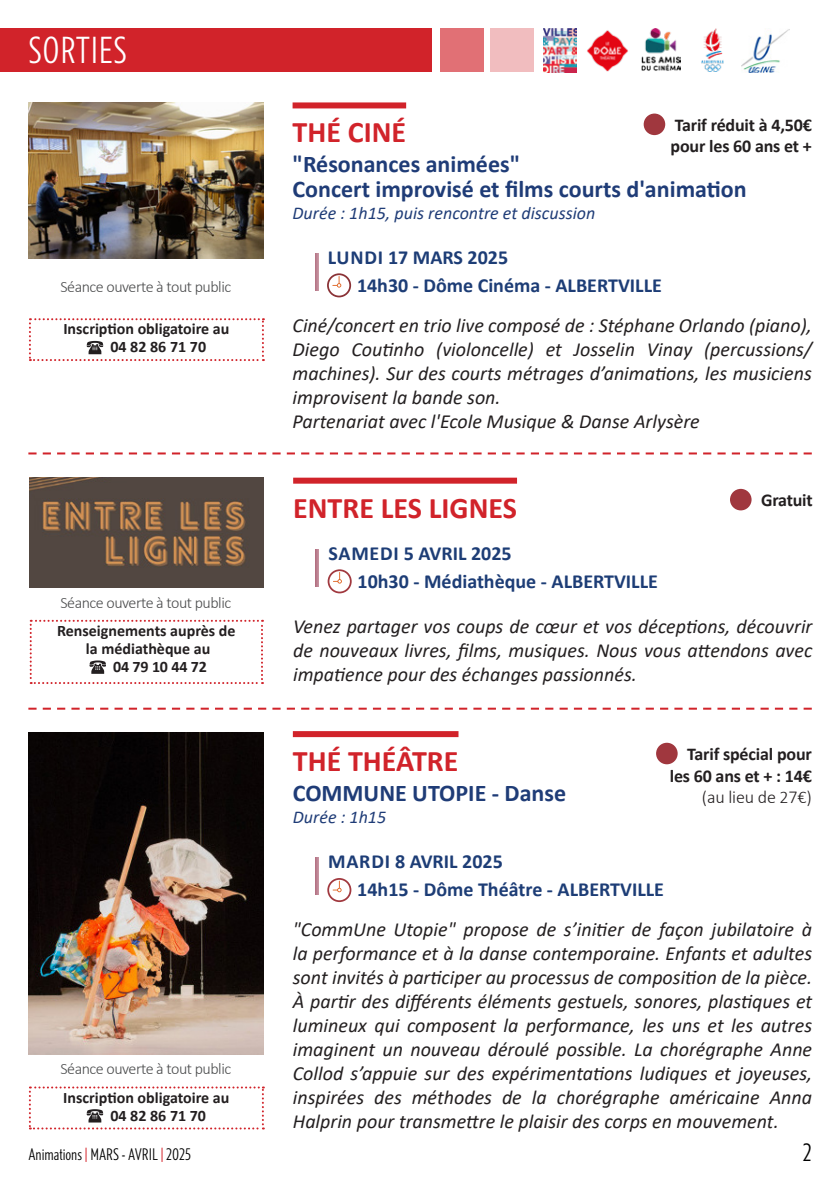
<style>
.page{position:relative;width:840px;height:1191px;background:#fff}
.page>*{position:absolute;margin:0;border:0;box-sizing:border-box;transform-origin:0 0}
.t1{font:300 36px "Kranto Cond";letter-spacing:.02em;color:#fff}
.Titre_principal{font:700 30px "Calibri";color:#d1232a}
.Titre_principal-2{font:700 24px "Calibri";color:#1f3c77}
.t2{font:300 24px "Kranto Cond";color:#000}
.titre_secondaire{font:italic 20px/24px "Calibri";color:#231f20;text-align:justify}
.titre_secondaire-2{font:700 20px "Calibri";color:#1d3d76}
.t3{font:700 18px/21.6px "Calibri";letter-spacing:-.01em;color:#231f20}
.Titre_principal-3{font:italic 18px "Calibri";color:#1f3c77}
.t4{font:300 18px "Calibri";letter-spacing:-.01em;color:#231f20}
.Inscription{font:700 16px "Calibri";color:#231f20}
.t5{font:300 16px "Calibri";letter-spacing:-.03em;color:#4b4c4d}
.t6{font:300 16px "Kranto Cond";color:#000}
.s1{color:#d5232b}
</style>
<div class="page">
<div style="left:0;top:28px;width:432px;height:44px;background:#d1232a"></div>
<div style="left:489px;top:28px;width:44px;height:44px;background:#f1bdbf"></div>
<div style="left:439px;top:28px;width:44px;height:44px;background:#e17075"></div>
<svg style="left:28px;top:452px;width:783px;height:2px"></svg>
<svg style="left:28px;top:707px;width:783px;height:2px"></svg>
<img style="left:543px;top:28px;width:33px;height:44px">
<img style="left:587px;top:30px;width:41px;height:42px">
<img style="left:641px;top:28px;width:39px;height:43px">
<img style="left:701px;top:28px;width:22px;height:44px">
<img style="left:741px;top:29px;width:48px;height:43px">
<div style="left:292px;top:102px;width:114px;height:6px;background:#d1232a"></div>
<hr style="left:315px;top:253px;width:3px;height:38px;background:#841734">
<svg style="left:327px;top:273px;width:24px;height:24px"></svg>
<div style="left:643px;top:114px;width:22px;height:21px;background:#a0373e;border-radius:50%"></div>
<svg style="left:29px;top:318px;width:235px;height:43px"></svg>
<div style="left:293px;top:477px;width:223px;height:6px;background:#d1232a"></div>
<hr style="left:316px;top:549px;width:3px;height:37px;background:#841734">
<svg style="left:327px;top:569px;width:24px;height:24px"></svg>
<svg style="left:30px;top:620px;width:233px;height:64px"></svg>
<img style="left:29px;top:477px;width:234px;height:110px">
<div style="left:729px;top:489px;width:22px;height:21px;background:#a0373e;border-radius:50%"></div>
<div style="left:293px;top:731px;width:165px;height:6px;background:#d1232a"></div>
<hr style="left:315px;top:857px;width:3px;height:38px;background:#841734">
<svg style="left:327px;top:878px;width:24px;height:24px"></svg>
<svg style="left:29px;top:1086px;width:235px;height:43px"></svg>
<img style="left:28px;top:733px;width:235px;height:321px">
<div style="left:655px;top:742px;width:22px;height:22px;background:#a0373e;border-radius:50%"></div>
<img style="left:28px;top:102px;width:235px;height:156px">
<h1 class="t1" style="left:28px;top:28px;width:100px">SORTIES</h1>
<p class="t5" style="left:60px;top:277px;width:172px">Séance ouverte à tout public</p>
<p class="Inscription" style="left:63px;top:317px;width:167px">Inscription obligatoire au</p>
<p class="Inscription" style="left:110px;top:335px;width:97px">04 82 86 71 70</p>
<p class="t5" style="left:60px;top:592px;width:172px">Séance ouverte à tout public</p>
<p class="Inscription" style="left:57px;top:619px;width:180px">Renseignements auprès de</p>
<p class="Inscription" style="left:86px;top:637px;width:126px">la médiathèque au</p>
<p class="Inscription" style="left:113px;top:655px;width:95px">04 79 10 44 72</p>
<p class="t5" style="left:60px;top:1058px;width:172px">Séance ouverte à tout public</p>
<p class="Inscription" style="left:63px;top:1085px;width:167px">Inscription obligatoire au</p>
<p class="Inscription" style="left:110px;top:1103px;width:97px">04 82 86 71 70</p>
<p class="Titre_principal" style="left:292px;top:111px;width:115px">THÉ CINÉ</p>
<p class="Titre_principal-2" style="left:292px;top:147px;width:229px">"Résonances animées"</p>
<p class="Titre_principal-2" style="left:292px;top:171px;width:455px">Concert improvisé et films courts d'animation</p>
<p class="Titre_principal-3" style="left:292px;top:200px;width:304px">Durée : 1h15, puis rencontre et discussion</p>
<p class="titre_secondaire-2" style="left:327px;top:243px;width:182px">LUNDI 17 MARS 2025</p>
<p class="titre_secondaire-2" style="left:357px;top:271px;width:306px">14h30 - Dôme Cinéma - ALBERTVILLE</p>
<p class="titre_secondaire" style="left:292px;top:312px;width:520px">Ciné/concert en trio live composé de : Stéphane Orlando (piano), Diego Coutinho (violoncelle) et Josselin Vinay (percussions/ machines). Sur des courts métrages d’animations, les musiciens improvisent la bande son.</p>
<p class="titre_secondaire" style="left:292px;top:408px;width:408px">Partenariat avec l'Ecole Musique &amp; Danse Arlysère</p>
<p class="t3" style="left:670px;top:114px;width:143px">Tarif réduit à 4,50€ pour les 60 ans et +</p>
<p class="t3" style="left:760px;top:489px;width:53px">Gratuit</p>
<p class="Titre_principal" style="left:293px;top:486px;width:225px">ENTRE LES LIGNES</p>
<p class="titre_secondaire-2" style="left:328px;top:539px;width:185px">SAMEDI 5 AVRIL 2025</p>
<p class="titre_secondaire-2" style="left:357px;top:567px;width:302px">10h30 - Médiathèque - ALBERTVILLE</p>
<p class="titre_secondaire" style="left:293px;top:614px;width:520px">Venez partager vos coups de cœur et vos déceptions, découvrir de nouveaux livres, films, musiques. Nous vous attendons avec impatience pour des échanges passionnés.</p>
<p class="Titre_principal" style="left:293px;top:740px;width:167px">THÉ THÉÂTRE</p>
<p class="Titre_principal-2" style="left:293px;top:776px;width:275px">COMMUNE UTOPIE - Danse</p>
<p class="Titre_principal-3" style="left:293px;top:804px;width:95px">Durée : 1h15</p>
<p class="titre_secondaire-2" style="left:328px;top:847px;width:176px">MARDI 8 AVRIL 2025</p>
<p class="titre_secondaire-2" style="left:357px;top:875px;width:308px">14h15 - Dôme Théâtre - ALBERTVILLE</p>
<p class="titre_secondaire" style="left:293px;top:917px;width:520px">"CommUne Utopie" propose de s’initier de façon jubilatoire à la performance et à la danse contemporaine. Enfants et adultes sont invités à participer au processus de composition de la pièce.<br>À partir des différents éléments gestuels, sonores, plastiques et lumineux qui composent la performance, les uns et les autres imaginent un nouveau déroulé possible. La chorégraphe Anne Collod s’appuie sur des expérimentations ludiques et joyeuses, inspirées des méthodes de la chorégraphe américaine Anna Halprin pour transmettre le plaisir des corps en mouvement.</p>
<p class="t3" style="left:686px;top:743px;width:126px">Tarif spécial pour</p>
<p class="t3" style="left:669px;top:764px;width:143px">les 60 ans et + : 14€</p>
<p class="t4" style="left:701px;top:786px;width:111px">(au lieu de 27€)</p>
<p class="t6" style="left:28px;top:1144px;width:164px">Animations <span class="s1">|</span> MARS - AVRIL <span class="s1">|</span> 2025</p>
<p class="t2" style="left:802px;top:1137px;width:10px">2</p>
</div>
